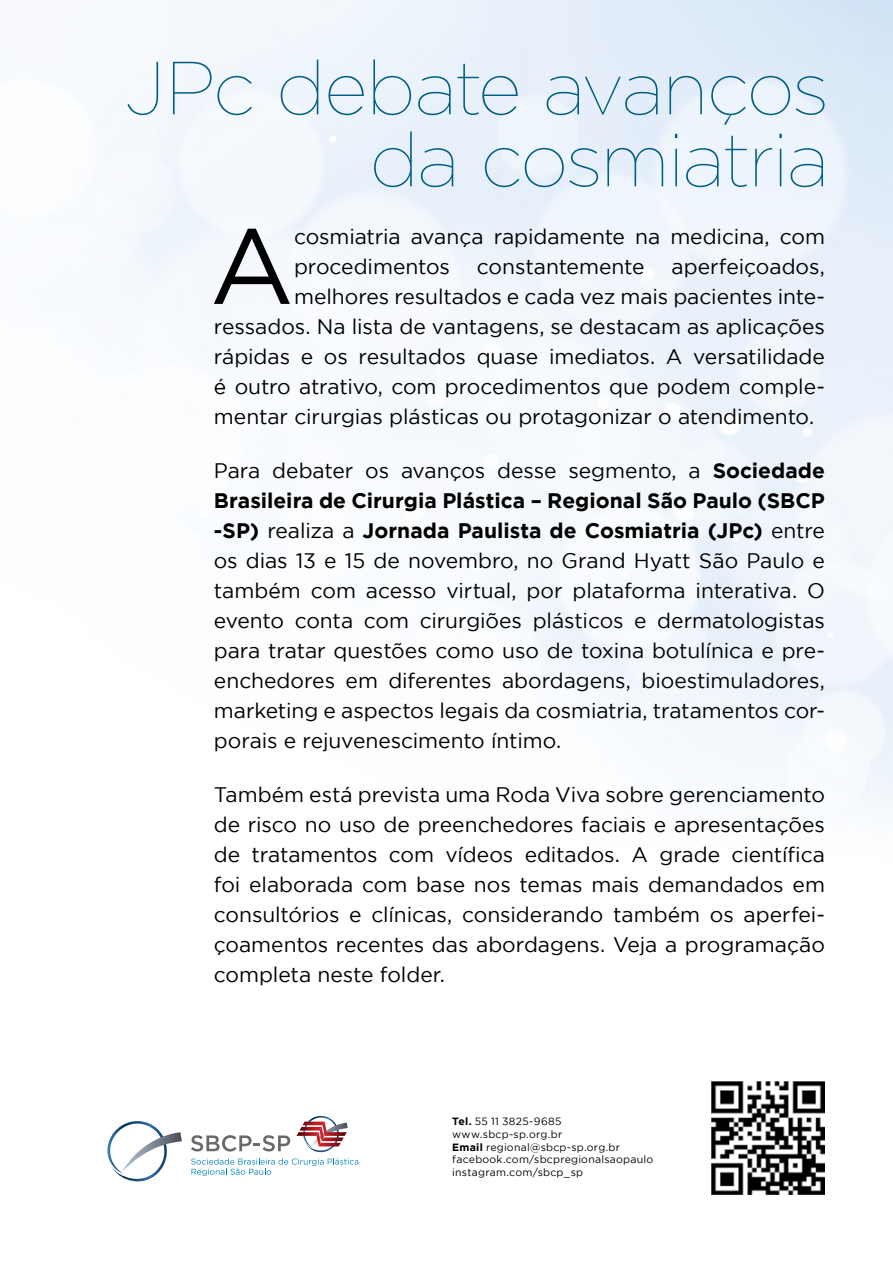
<style>
.page{position:relative;width:893px;height:1263px;background:#fff}
.page>*{position:absolute;margin:0;border:0;box-sizing:border-box;transform-origin:0 0}
.t1{font:106.65px "Gotham";color:#000}
.t2{font:100 75px/72px "Gotham";letter-spacing:-.025em;color:#005d83;text-align:right}
.t3{font:21px/30px "Gotham";letter-spacing:-.005em;color:#000;text-align:justify}
.t4{font:10.5px/12.6px "Gotham";letter-spacing:.025em;color:#000}
.s1{font-weight:700}
</style>
<div class="page">
<img style="left:712px;top:1082px;width:113px;height:113px">
<svg style="left:107px;top:1121px;width:75px;height:61px"></svg>
<svg style="left:191px;top:1115px;width:167px;height:61px"></svg>
<h2 class="t2" style="left:125px;top:51px;width:705px">JPc debate avanços da cosmiatria</h2>
<h1 class="t1" style="left:210px;top:207px;width:86px">A</h1>
<p class="t3" style="left:294px;top:221px;width:532px">cosmiatria avança rapidamente na medicina, com procedimentos</p>
<p class="t3" style="left:477px;top:251px;width:169px">constantemente</p>
<p class="t3" style="left:671px;top:251px;width:155px">aperfeiçoados,</p>
<p class="t3" style="left:294px;top:281px;width:532px">melhores resultados e cada vez mais pacientes inte-</p>
<p class="t3" style="left:214px;top:311px;width:613px">ressados. Na lista de vantagens, se destacam as aplicações</p>
<p class="t3" style="left:214px;top:341px;width:613px">rápidas e os resultados quase imediatos. A versatilidade</p>
<p class="t3" style="left:214px;top:371px;width:613px">é outro atrativo, com procedimentos que podem comple-</p>
<p class="t3" style="left:214px;top:401px;width:602px">mentar cirurgias plásticas ou protagonizar o atendimento.</p>
<p class="t3" style="left:214px;top:455px;width:613px">Para debater os avanços desse segmento, a <span class="s1">Sociedade Brasileira de Cirurgia Plástica – Regional São Paulo (SBCP -SP)</span> realiza a <span class="s1">Jornada Paulista de Cosmiatria (JPc)</span> entre os dias 13 e 15 de novembro, no Grand Hyatt São Paulo e também com acesso virtual, por plataforma interativa. O evento conta com cirurgiões plásticos e dermatologistas para tratar questões como uso de toxina botulínica e pre&shy;enchedores em diferentes abordagens, bioestimuladores, marketing e aspectos legais da cosmiatria, tratamentos cor&shy;porais e rejuvenescimento íntimo.</p>
<p class="t3" style="left:214px;top:779px;width:613px">Também está prevista uma Roda Viva sobre gerenciamento de risco no uso de preenchedores faciais e apresentações de tratamentos com vídeos editados. A grade científica foi elaborada com base nos temas mais demandados em consultórios e clínicas, considerando também os aperfei&shy;çoamentos recentes das abordagens. Veja a programação completa neste folder.</p>
<p class="t4" style="left:452px;top:1115px;width:203px"><span class="s1">Tel.</span> 55 11 3825-9685 www.sbcp-sp.org.br<br><span class="s1">Email</span> regional@sbcp-sp.org.br facebook.com/sbcpregionalsaopaulo instagram.com/sbcp_sp</p>
</div>
